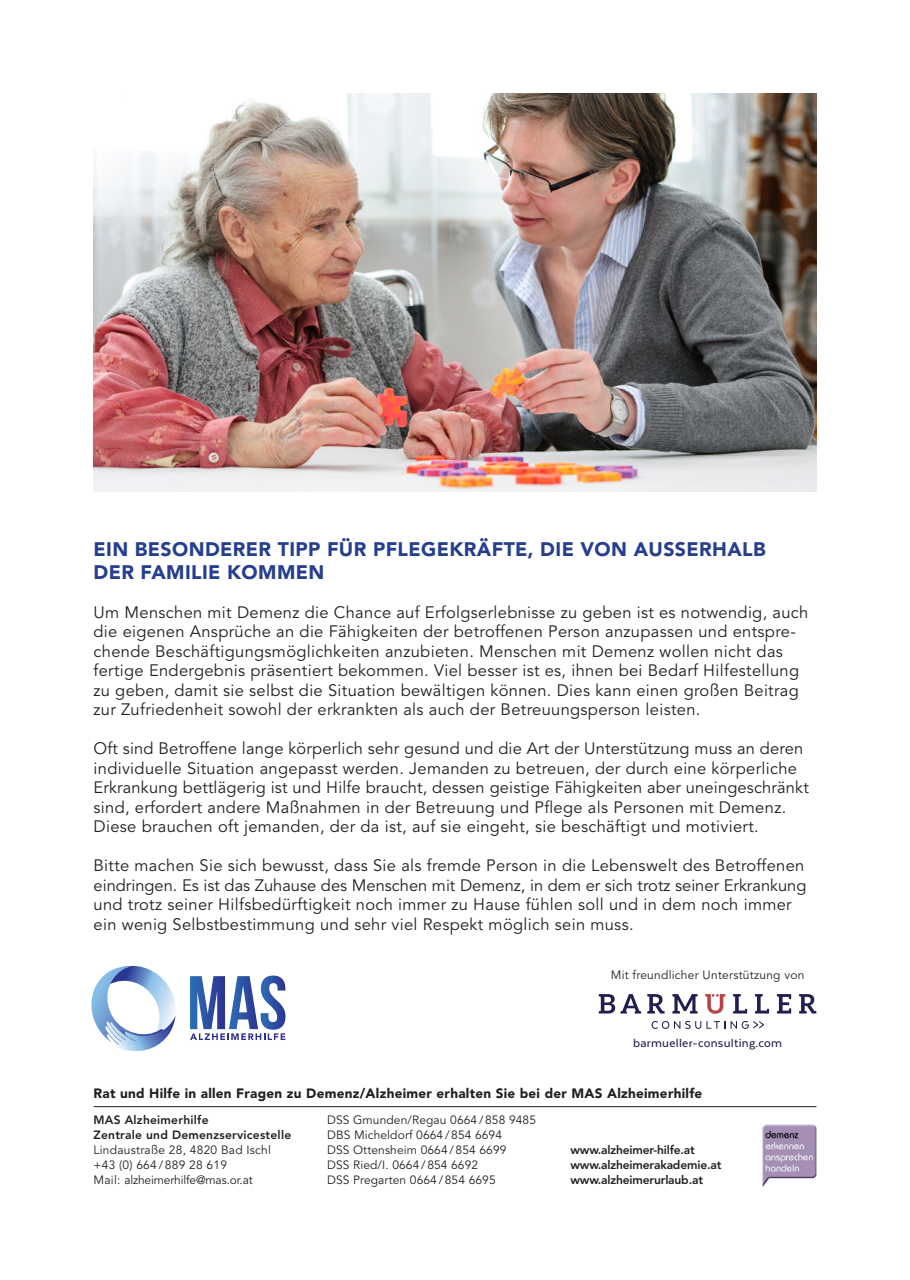
<style>
.page{position:relative;width:910px;height:1280px;background:#fff}
.page>*{position:absolute;margin:0;border:0;box-sizing:border-box;transform-origin:0 0}
.t1{font:900 19.5px "Avenir LT Std";letter-spacing:.02em;color:#253f8e}
.t2{font:16.5px/19.5px "Avenir LT Std";letter-spacing:.02em;color:#231f20}
.t3{font:900 13.5px "Avenir LT Std";letter-spacing:.02em;color:#231f20}
.t4{font:500 13.5px "Texta";letter-spacing:.02em;color:#221f50}
.t5{font:12px "Avenir LT Std";letter-spacing:.01em;color:#231f20}
.t6{font:800 12px "Avenir LT Std";letter-spacing:-.015em;color:#231f20}
.t7{font:800 12px "Avenir LT Std";letter-spacing:.02em;color:#231f20}
.t8{font:12px "Avenir LT Std";letter-spacing:-.015em;color:#231f20}
</style>
<div class="page">
<hr style="left:94px;top:1106px;width:722px;height:1px;background:#231f20">
<img style="left:763px;top:1124px;width:53px;height:63px">
<svg style="left:652px;top:1021px;width:112px;height:8px"></svg>
<svg style="left:599px;top:994px;width:217px;height:20px"></svg>
<svg style="left:190px;top:975px;width:95px;height:65px"></svg>
<svg style="left:91px;top:966px;width:85px;height:85px"></svg>
<img style="left:94px;top:94px;width:722px;height:398px">
<p class="t1" style="left:94px;top:537px;width:674px">EIN BESONDERER TIPP FÜR PFLEGEKRÄFTE, DIE VON AUSSERHALB</p>
<p class="t1" style="left:94px;top:560px;width:232px">DER FAMILIE KOMMEN</p>
<p class="t2" style="left:94px;top:603px;width:716px">Um Menschen mit Demenz die Chance auf Erfolgserlebnisse zu geben ist es notwendig, auch die eigenen Ansprüche an die Fähigkeiten der betroffenen Person anzupassen und entspre&shy;chende Beschäftigungsmöglichkeiten anzubieten. Menschen mit Demenz wollen nicht das fertige Endergebnis präsentiert bekommen. Viel besser ist es, ihnen bei Bedarf Hilfestellung zu geben, damit sie selbst die Situation bewältigen können. Dies kann einen großen Beitrag zur Zufriedenheit sowohl der erkrankten als auch der Betreuungsperson leisten.</p>
<p class="t2" style="left:94px;top:739px;width:717px">Oft sind Betroffene lange körperlich sehr gesund und die Art der Unterstützung muss an deren individuelle Situation angepasst werden. Jemanden zu betreuen, der durch eine körperliche Erkrankung bettlägerig ist und Hilfe braucht, dessen geistige Fähigkeiten aber uneingeschränkt sind, erfordert andere Maßnahmen in der Betreuung und Pflege als Personen mit Demenz.<br>Diese brauchen oft jemanden, der da ist, auf sie eingeht, sie beschäftigt und motiviert.</p>
<p class="t2" style="left:94px;top:856px;width:714px">Bitte machen Sie sich bewusst, dass Sie als fremde Person in die Lebenswelt des Betroffenen eindringen. Es ist das Zuhause des Menschen mit Demenz, in dem er sich trotz seiner Erkrankung und trotz seiner Hilfsbedürftigkeit noch immer zu Hause fühlen soll und in dem noch immer ein wenig Selbstbestimmung und sehr viel Respekt möglich sein muss.</p>
<p class="t5" style="left:611px;top:968px;width:195px">Mit freundlicher Unterstützung von</p>
<p class="t4" style="left:633px;top:1036px;width:151px">barmueller-consulting.com</p>
<p class="t3" style="left:94px;top:1085px;width:610px">Rat und Hilfe in allen Fragen zu Demenz/Alzheimer erhalten Sie bei der MAS Alzheimerhilfe</p>
<p class="t5" style="left:327px;top:1113px;width:210px">DSS Gmunden/Regau 0664 / 858 9485</p>
<p class="t5" style="left:327px;top:1128px;width:176px">DBS Micheldorf 0664 / 854 6694</p>
<p class="t5" style="left:327px;top:1143px;width:181px">DSS Ottensheim 0664 / 854 6699</p>
<p class="t5" style="left:327px;top:1158px;width:153px">DSS Ried/I. 0664 / 854 6692</p>
<p class="t5" style="left:327px;top:1173px;width:170px">DSS Pregarten 0664 / 854 6695</p>
<p class="t7" style="left:94px;top:1113px;width:116px">MAS Alzheimerhilfe</p>
<p class="t7" style="left:94px;top:1128px;width:199px">Zentrale und Demenzservicestelle</p>
<p class="t5" style="left:94px;top:1143px;width:179px">Lindaustraße 28, 4820 Bad Ischl</p>
<p class="t5" style="left:94px;top:1158px;width:135px">+43 (0) 664 / 889 28 619</p>
<p class="t8" style="left:94px;top:1173px;width:161px">Mail: alzheimerhilfe@mas.or.at</p>
<p class="t6" style="left:571px;top:1143px;width:126px">www.alzheimer-hilfe.at</p>
<p class="t6" style="left:571px;top:1158px;width:152px">www.alzheimerakademie.at</p>
<p class="t6" style="left:571px;top:1173px;width:134px">www.alzheimerurlaub.at</p>
</div>
